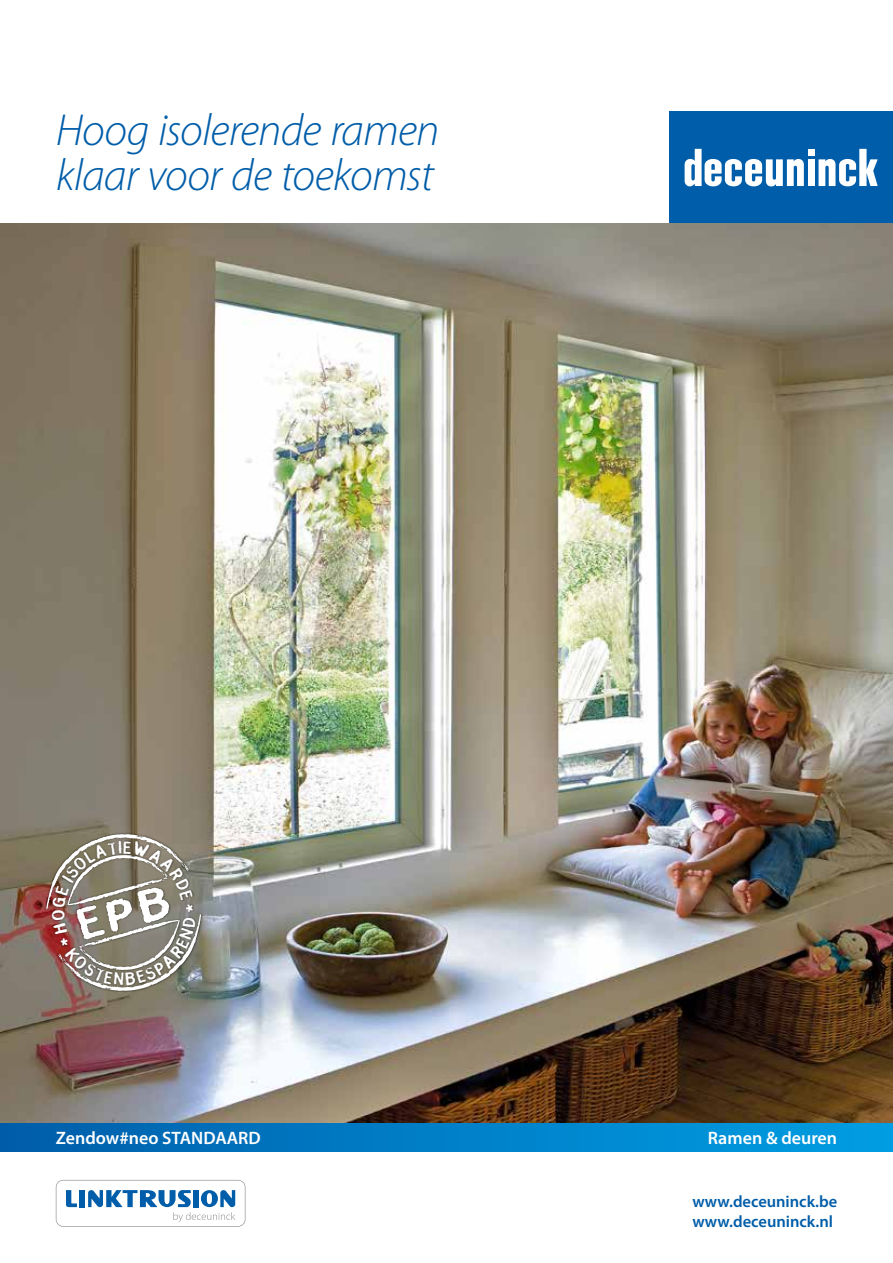
<style>
.page{position:relative;width:893px;height:1263px;background:#fff}
.page>*{position:absolute;margin:0;border:0;box-sizing:border-box;transform-origin:0 0}
.t1{font:italic 300 45px/45px "Myriad Pro";letter-spacing:-.02em;color:#005da9}
.t2{font:600 18px "Myriad Pro";color:#fff}
.t3{font:600 16.5px/19.8px "Myriad Pro";color:#005da9}
</style>
<div class="page">
<img style="left:0;top:223px;width:893px;height:901px">
<div style="left:670px;top:112px;width:223px;height:111px;background:#005da9"></div>
<div style="left:808px;top:159px;width:7px;height:27px;background:#fff"></div>
<div style="left:808px;top:149px;width:7px;height:7px;background:#fff"></div>
<svg style="left:685px;top:149px;width:119px;height:38px"></svg>
<svg style="left:818px;top:149px;width:60px;height:38px"></svg>
<div style="left:0;top:1124px;width:893px;height:27px;background:linear-gradient(to right,#005eaa,#009fe4)"></div>
<div style="left:45px;top:832px;width:158px;height:161px;background:#000;opacity:.55"></div>
<svg style="left:56px;top:1180px;width:189px;height:47px"></svg>
<div style="left:80px;top:1190px;width:5px;height:17px;background:#005da9"></div>
<svg style="left:46px;top:834px;width:155px;height:157px;background:#83796d"></svg>
<p class="t1" style="left:56px;top:107px;width:385px">Hoog isolerende ramen klaar voor de toekomst</p>
<p class="t2" style="left:56px;top:1127px;width:207px">Zendow#neo STANDAARD</p>
<p class="t2" style="left:708px;top:1127px;width:131px">Ramen &amp; deuren</p>
<p class="t3" style="left:692px;top:1191px;width:146px">www.deceuninck.be www.deceuninck.nl</p>
</div>
